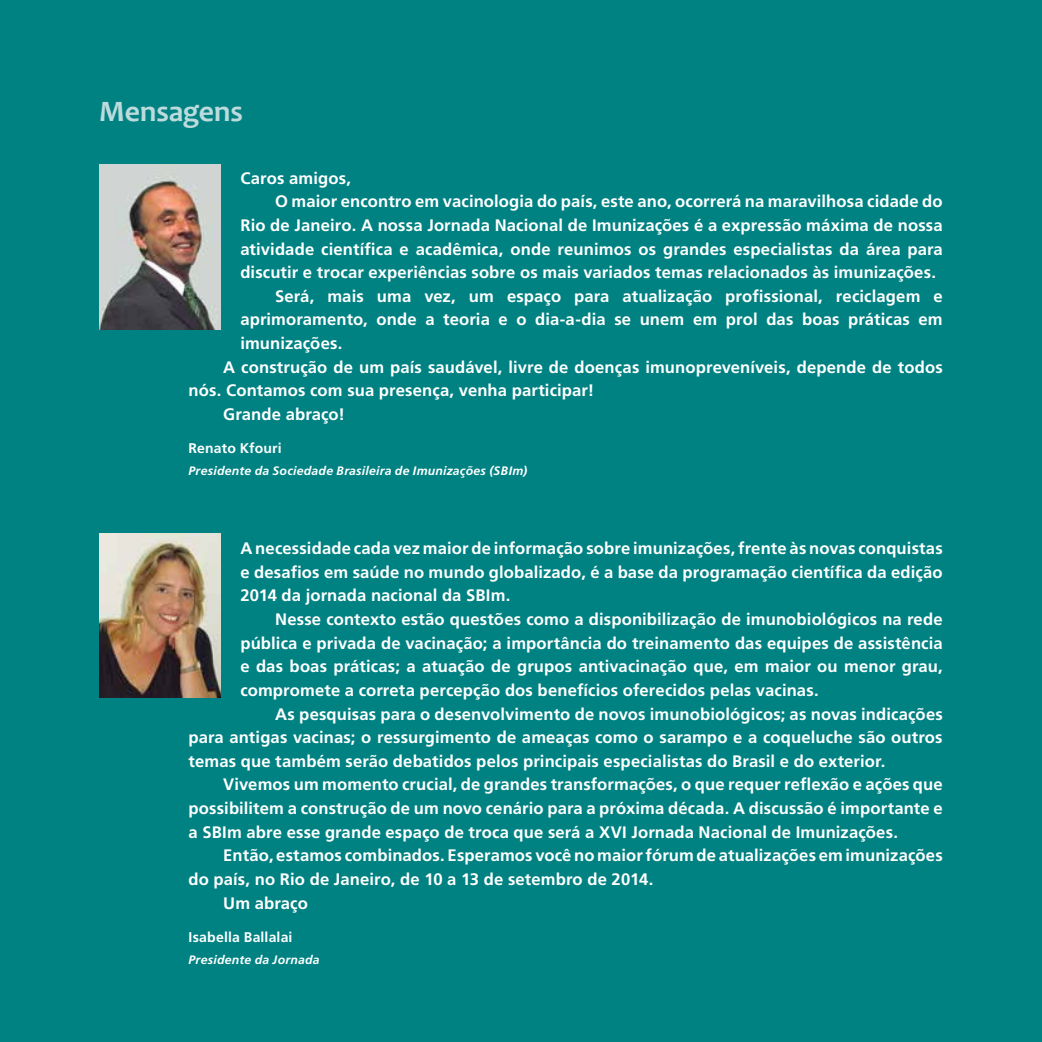
<style>
.page{position:relative;width:1042px;height:1042px;background:#fff}
.page>*{position:absolute;margin:0;border:0;box-sizing:border-box;transform-origin:0 0}
.t1{font:700 29.75px "Candara";letter-spacing:-.005em;color:#bddbdd}
.t2{font:700 16.62px/23.6px "Frutiger LT Std";letter-spacing:.01em;color:#fff;text-align:justify}
.t3{font:700 14px "Frutiger LT Std";letter-spacing:.01em;color:#fff}
.t4{font:italic 700 12.25px "Frutiger LT Std";letter-spacing:.02em;color:#fff}
</style>
<div class="page">
<div style="left:1px;top:0;width:1041px;height:1042px;background:#008283"></div>
<img style="left:99px;top:533px;width:121px;height:164px">
<img style="left:99px;top:165px;width:121px;height:164px">
<h1 class="t1" style="left:99px;top:92px;width:145px">Mensagens</h1>
<p class="t2" style="left:240px;top:166px;width:112px">Caros amigos,</p>
<p class="t2" style="left:275px;top:190px;width:669px">O maior encontro em vacinologia do país, este ano, ocorrerá na maravilhosa cidade do</p>
<p class="t2" style="left:240px;top:213px;width:704px">Rio de Janeiro. A nossa Jornada Nacional de Imunizações é a expressão máxima de nossa</p>
<p class="t2" style="left:240px;top:237px;width:704px">atividade científica e acadêmica, onde reunimos os grandes especialistas da área para</p>
<p class="t2" style="left:240px;top:261px;width:697px">discutir e trocar experiências sobre os mais variados temas relacionados às imunizações.</p>
<p class="t2" style="left:275px;top:284px;width:669px">Será, mais uma vez, um espaço para atualização profissional, reciclagem e</p>
<p class="t2" style="left:240px;top:308px;width:704px">aprimoramento, onde a teoria e o dia-a-dia se unem em prol das boas práticas em</p>
<p class="t2" style="left:240px;top:331px;width:104px">imunizações.</p>
<p class="t2" style="left:223px;top:355px;width:721px">A construção de um país saudável, livre de doenças imunopreveníveis, depende de todos</p>
<p class="t2" style="left:188px;top:379px;width:407px">nós. Contamos com sua presença, venha participar!</p>
<p class="t2" style="left:223px;top:402px;width:123px">Grande abraço!</p>
<p class="t3" style="left:189px;top:439px;width:95px">Renato Kfouri</p>
<p class="t4" style="left:189px;top:463px;width:340px">Presidente da Sociedade Brasileira de Imunizações (SBIm)</p>
<p class="t2" style="left:240px;top:536px;width:704px">A necessidade cada vez maior de informação sobre imunizações, frente às novas conquistas e desafios em saúde no mundo globalizado, é a base da programação científica da edição 2014 da jornada nacional da SBIm.</p>
<p class="t2" style="left:240px;top:607px;width:704px;text-indent:35px">Nesse contexto estão questões como a disponibilização de imunobiológicos na rede pública e privada de vacinação; a importância do treinamento das equipes de assistência e das boas práticas; a atuação de grupos antivacinação que, em maior ou menor grau, compromete a correta percepção dos benefícios oferecidos pelas vacinas.</p>
<p class="t2" style="left:189px;top:702px;width:756px;text-indent:87px">As pesquisas para o desenvolvimento de novos imunobiológicos; as novas indicações para antigas vacinas; o ressurgimento de ameaças como o sarampo e a coqueluche são outros temas que também serão debatidos pelos principais especialistas do Brasil e do exterior.</p>
<p class="t2" style="left:189px;top:773px;width:756px;text-indent:35px">Vivemos um momento crucial, de grandes transformações, o que requer reflexão e ações que possibilitem a construção de um novo cenário para a próxima década. A discussão é importante e a SBIm abre esse grande espaço de troca que será a XVI Jornada Nacional de Imunizações.</p>
<p class="t2" style="left:223px;top:844px;width:721px">Então, estamos combinados. Esperamos você no maior fórum de atualizações em imunizações</p>
<p class="t2" style="left:189px;top:867px;width:466px">do país, no Rio de Janeiro, de 10 a 13 de setembro de 2014.</p>
<p class="t2" style="left:223px;top:891px;width:86px">Um abraço</p>
<p class="t3" style="left:189px;top:929px;width:105px">Isabella Ballalai</p>
<p class="t4" style="left:189px;top:952px;width:132px">Presidente da Jornada</p>
</div>
